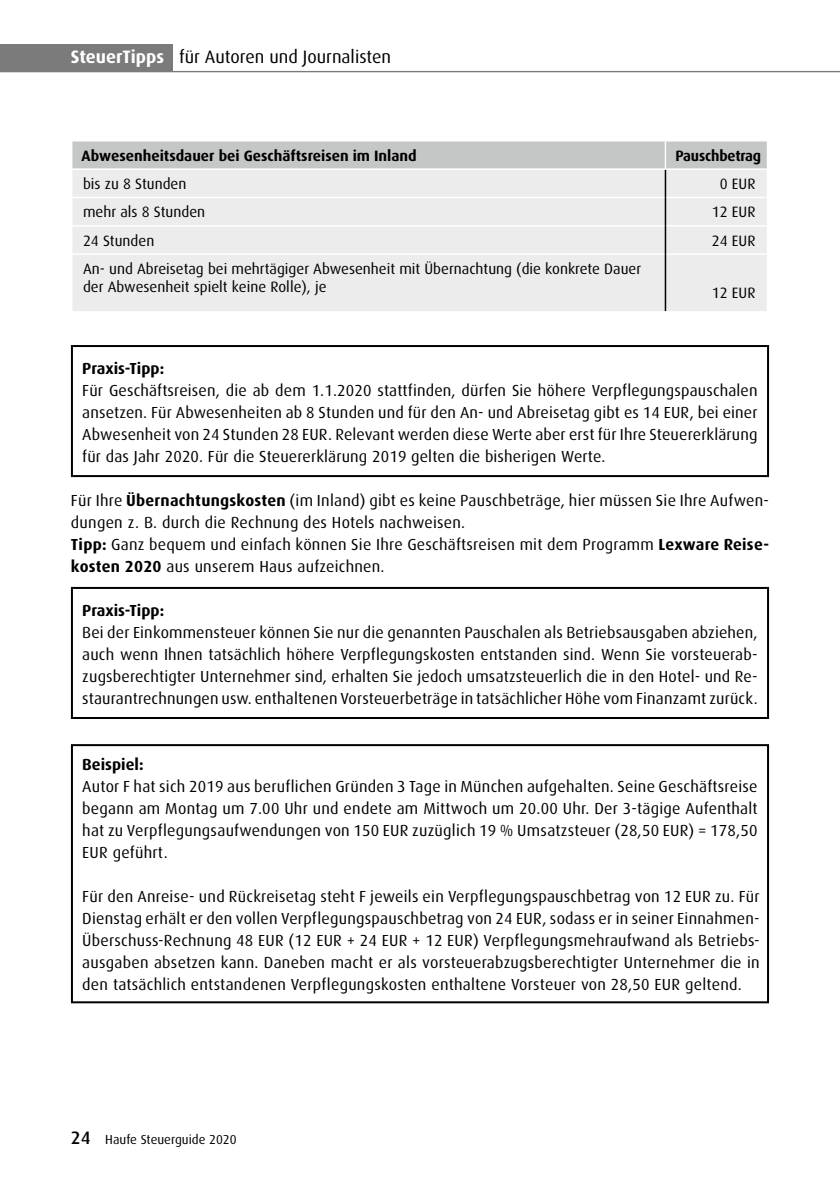
<style>
.page{position:relative;width:840px;height:1191px;background:#fff}
.page>*{position:absolute;margin:0;border:0;box-sizing:border-box;transform-origin:0 0}
.t1{font:18px "Dax";color:#000}
.t2{font:16px/22px "Dax";letter-spacing:.015em;color:#000;text-align:justify}
.t3{font:700 16px "Dax";color:#000}
.t4{font:15px/18px "Dax";color:#000}
.t5{font:700 15px "Dax";color:#000}
.t6{font:13px "Dax";color:#000}
.s1{font-weight:700;color:#fff}
.s2{font-weight:700}
.s3{font-weight:500;font-size:18px}
</style>
<div class="page">
<hr style="left:0;top:71px;width:839px;height:1px;background:#7a7b7a">
<div style="left:0;top:44px;width:173px;height:28px;background:#7a7b7a"></div>
<div style="left:72px;top:255px;width:694px;height:56px;background:#ececec"></div>
<svg style="left:72px;top:141px;width:694px;height:113px;background:#e3e3e3"></svg>
<hr style="left:664px;top:254px;width:1px;height:57px;background:#000">
<div style="left:71px;top:587px;width:697px;height:132px;border:2px solid #000"></div>
<div style="left:71px;top:744px;width:697px;height:259px;border:2px solid #000"></div>
<div style="left:71px;top:345px;width:697px;height:132px;border:2px solid #000"></div>
<p class="t1" style="left:71px;top:47px;width:321px"><span class="s1">SteuerTipps</span> für Autoren und Journalisten</p>
<p class="t5" style="left:82px;top:147px;width:336px">Abwesenheitsdauer bei Geschäftsreisen im Inland</p>
<p class="t5" style="left:675px;top:147px;width:87px">Pauschbetrag</p>
<p class="t4" style="left:83px;top:175px;width:105px">bis zu 8 Stunden</p>
<p class="t4" style="left:719px;top:175px;width:37px">0 EUR</p>
<p class="t4" style="left:83px;top:203px;width:123px">mehr als 8 Stunden</p>
<p class="t4" style="left:711px;top:203px;width:45px">12 EUR</p>
<p class="t4" style="left:83px;top:231px;width:73px">24 Stunden</p>
<p class="t4" style="left:711px;top:231px;width:45px">24 EUR</p>
<p class="t4" style="left:83px;top:260px;width:559px">An- und Abreisetag bei mehrtägiger Abwesenheit mit Übernachtung (die konkrete Dauer der Abwesenheit spielt keine Rolle), je</p>
<p class="t4" style="left:711px;top:283px;width:45px">12 EUR</p>
<p class="t3" style="left:82px;top:359px;width:83px">Praxis-Tipp:</p>
<p class="t2" style="left:82px;top:380px;width:676px">Für Geschäftsreisen, die ab dem 1.1.2020 stattfinden, dürfen Sie höhere Verpflegungspauschalen ansetzen. Für Abwesenheiten ab 8 Stunden und für den An- und Abreisetag gibt es 14 EUR, bei einer Abwesenheit von 24 Stunden 28 EUR. Relevant werden diese Werte aber erst für Ihre Steuererklärung für das Jahr 2020. Für die Steuererklärung 2019 gelten die bisherigen Werte.</p>
<p class="t2" style="left:71px;top:490px;width:699px;text-align:left">Für Ihre <span class="s2">Übernachtungskosten</span> (im Inland) gibt es keine Pauschbeträge, hier müssen Sie Ihre Aufwen&shy;dungen z. B. durch die Rechnung des Hotels nachweisen.<br><span class="s2">Tipp:</span> Ganz bequem und einfach können Sie Ihre Geschäftsreisen mit dem Programm <span class="s2">Lexware Reise&shy;kosten 2020</span> aus unserem Haus aufzeichnen.</p>
<p class="t3" style="left:82px;top:601px;width:83px">Praxis-Tipp:</p>
<p class="t2" style="left:82px;top:622px;width:676px">Bei der Einkommensteuer können Sie nur die genannten Pauschalen als Betriebsausgaben abziehen, auch wenn Ihnen tatsächlich höhere Verpflegungskosten entstanden sind. Wenn Sie vorsteuerab&shy;zugsberechtigter Unternehmer sind, erhalten Sie jedoch umsatzsteuerlich die in den Hotel- und Re&shy;staurantrechnungen usw. enthaltenen Vorsteuerbeträge in tatsächlicher Höhe vom Finanzamt zurück.</p>
<p class="t3" style="left:82px;top:755px;width:63px">Beispiel:</p>
<p class="t2" style="left:82px;top:776px;width:676px">Autor F hat sich 2019 aus beruflichen Gründen 3 Tage in München aufgehalten. Seine Geschäftsreise begann am Montag um 7.00 Uhr und endete am Mittwoch um 20.00 Uhr. Der 3-tägige Aufenthalt hat zu Verpflegungsaufwendungen von 150 EUR zuzüglich 19 % Umsatzsteuer (28,50 EUR) = 178,50<br>EUR geführt.</p>
<p class="t2" style="left:82px;top:886px;width:678px">Für den Anreise- und Rückreisetag steht F jeweils ein Verpflegungspauschbetrag von 12 EUR zu. Für Dienstag erhält er den vollen Verpflegungspauschbetrag von 24 EUR, sodass er in seiner Einnahmen-Überschuss-Rechnung 48 EUR (12 EUR + 24 EUR + 12 EUR) Verpflegungsmehraufwand als Betriebs&shy;ausgaben absetzen kann. Daneben macht er als vorsteuerabzugsberechtigter Unternehmer die in den tatsächlich entstandenen Verpflegungskosten enthaltene Vorsteuer von 28,50 EUR geltend.</p>
<p class="t6" style="left:71px;top:1132px;width:167px"><span class="s3">24</span> Haufe Steuerguide 2020</p>
</div>
